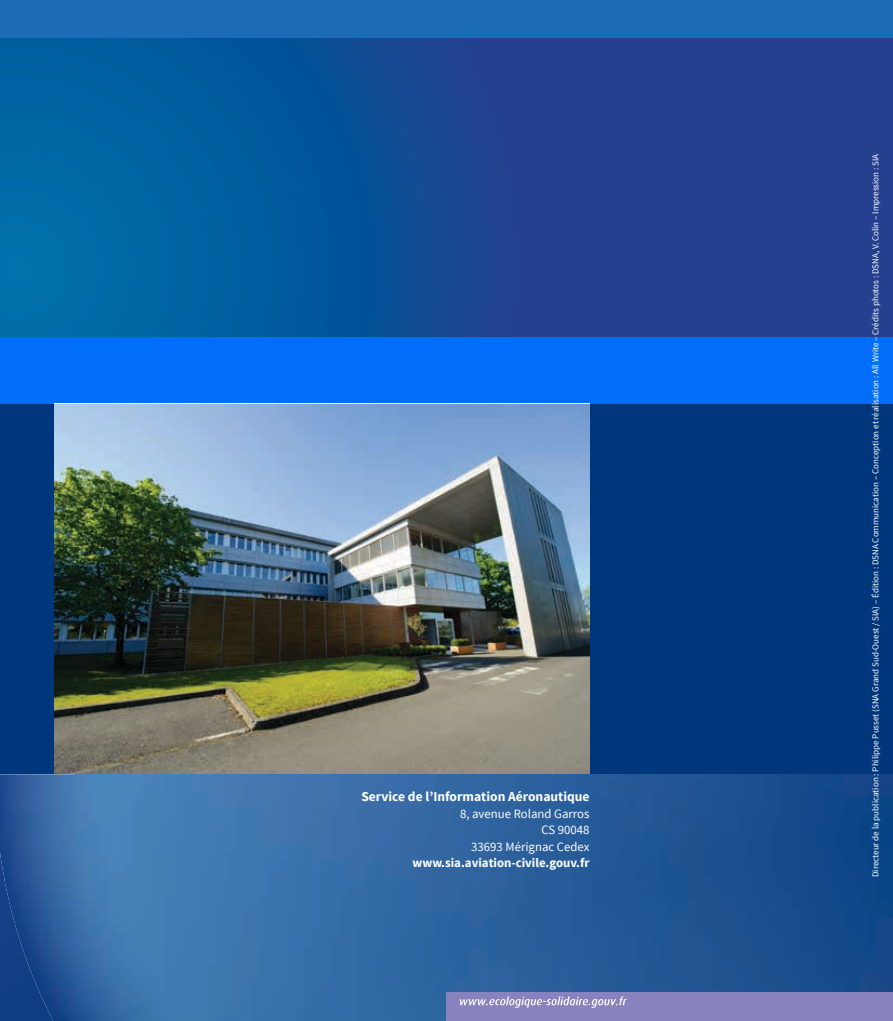
<style>
.page{position:relative;width:893px;height:1021px;background:#fff}
.page>*{position:absolute;margin:0;border:0;box-sizing:border-box;transform-origin:0 0}
.t1{font:700 13.5px "Source Sans Pro";color:#fff}
.t2{font:12.75px/16.5px "Source Sans Pro";color:#fff;text-align:right}
.t3{font:700 12.75px "Source Sans Pro";color:#fff}
.t4{font:9px "Source Sans Pro";color:#fff}
</style>
<div class="page">
<div style="left:0;top:336px;width:893px;height:438px;background:#00377c"></div>
<img style="left:54px;top:403px;width:535px;height:371px">
<img style="left:0;top:774px;width:893px;height:246px">
<div style="left:0;top:0;width:893px;height:43px;background:#1c6bb5"></div>
<div style="left:0;top:336px;width:893px;height:67px;background:#006ef8"></div>
<div style="left:447px;top:992px;width:446px;height:28px;background:#8882be"></div>
<svg style="left:460px;top:996px;width:167px;height:11px"></svg>
<div style="left:0;top:38px;width:893px;height:298px;background:linear-gradient(to right,#0068a5,#2f3589)"></div>
<h1 class="t1" style="left:361px;top:788px;width:229px">Service de l’Information Aéronautique</h1>
<h2 class="t2" style="left:460px;top:805px;width:131px">8, avenue Roland Garros<br>CS 90048<br>33693 Mérignac Cedex</h2>
<h2 class="t3" style="left:413px;top:855px;width:178px">www.sia.aviation-civile.gouv.fr</h2>
<p class="t4" style="left:870px;top:877px;width:724px;rotate:-90deg">Directeur de la publication : Philippe Pusset (SNA Grand Sud-Ouest / SIA) – Édition : DSNA Communication – Conception et réalisation : All Write – Crédits photos : DSNA, V. Colin – Impression : SIA</p>
</div>
